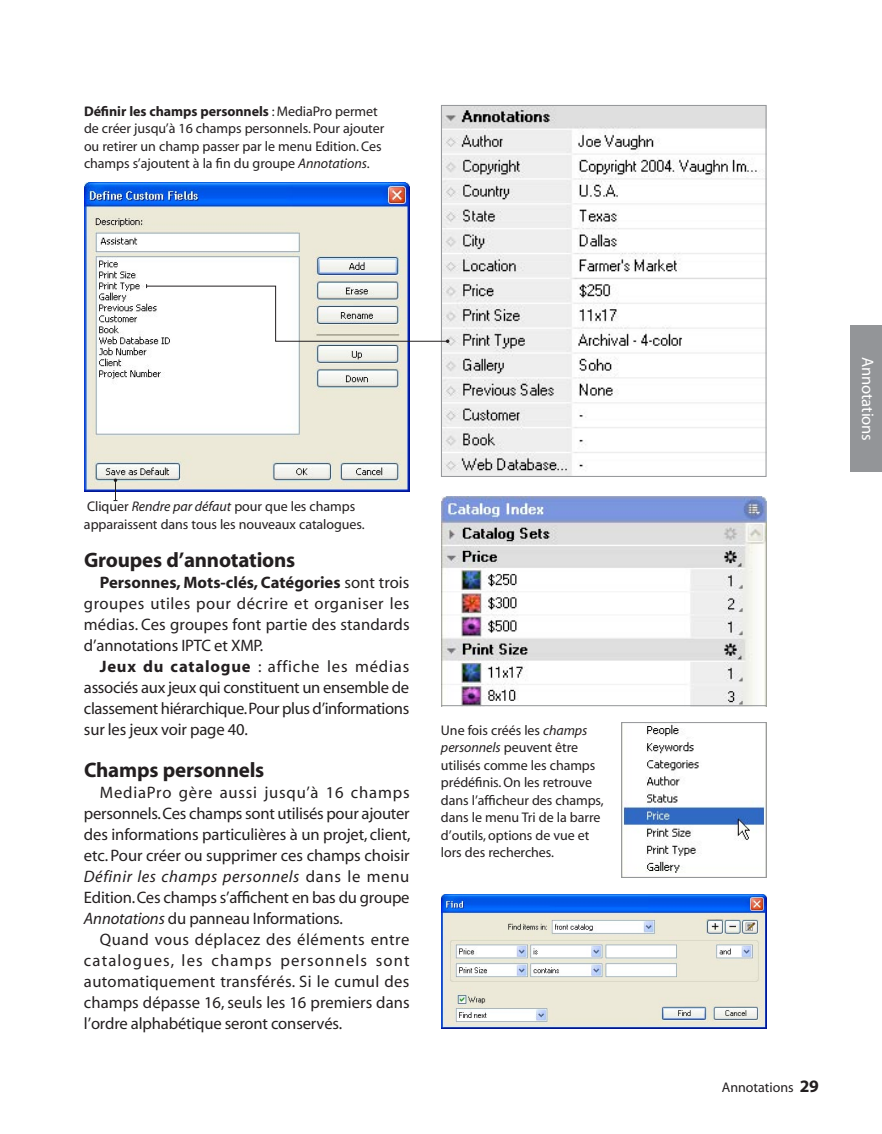
<style>
.page{position:relative;width:882px;height:1134px;background:#fff}
.page>*{position:absolute;margin:0;border:0;box-sizing:border-box;transform-origin:0 0}
.t1{font:700 21px "Myriad";letter-spacing:-.01em;color:#231f20}
.t2{font:16.62px/21px "Myriad";letter-spacing:-.01em;color:#231f20;text-align:justify}
.t3{font:16.62px "Myriad";letter-spacing:-.01em;color:#fff}
.t4{font:14px/17.5px "Myriad";letter-spacing:-.005em;color:#231f20}
.s1{font-weight:700}
.s2{font-style:italic}
.s3{font-weight:700;font-size:17.5px}
</style>
<div class="page">
<div style="left:850px;top:326px;width:32px;height:146px;background:#939598"></div>
<img style="left:84px;top:183px;width:325px;height:308px">
<img style="left:441px;top:894px;width:325px;height:135px">
<img style="left:443px;top:107px;width:321px;height:368px">
<div style="left:441px;top:105px;width:325px;height:372px;border:1px solid #939598"></div>
<img style="left:441px;top:496px;width:325px;height:209px">
<hr style="left:441px;top:705px;width:325px;height:1px;background:#939598">
<svg style="left:146px;top:284px;width:303px;height:59px"></svg>
<img style="left:623px;top:724px;width:141px;height:149px">
<div style="left:621px;top:722px;width:145px;height:156px;border:1px solid #939598"></div>
<svg style="left:114px;top:479px;width:3px;height:22px"></svg>
<p class="t4" style="left:84px;top:103px;width:302px"><span class="s1">Définir les champs personnels</span> : MediaPro permet de créer jusqu’à 16 champs personnels. Pour ajouter ou retirer un champ passer par le menu Edition. Ces champs s’ajoutent à la fin du groupe <span class="s2">Annotations</span>.</p>
<p class="t4" style="left:84px;top:498px;width:282px">Cliquer <span class="s2">Rendre par défaut</span> pour que les champs apparaissent dans tous les nouveaux catalogues.</p>
<p class="t1" style="left:84px;top:549px;width:213px">Groupes d’annotations</p>
<p class="t2" style="left:84px;top:573px;width:327px;text-indent:16px"><span class="s1">Personnes, Mots-clés, Catégories</span> sont trois groupes utiles pour décrire et organiser les médias. Ces groupes font partie des standards d’annotations IPTC et XMP.</p>
<p class="t2" style="left:84px;top:657px;width:327px;text-indent:16px"><span class="s1">Jeux du catalogue</span> : affiche les médias associés aux jeux qui constituent un ensemble de classement hiérarchique. Pour plus d’informations sur les jeux voir page 40.</p>
<p class="t1" style="left:84px;top:759px;width:182px">Champs personnels</p>
<p class="t2" style="left:84px;top:783px;width:328px;text-indent:16px">MediaPro gère aussi jusqu’à 16 champs personnels. Ces champs sont utilisés pour ajouter des informations particulières à un projet, client, etc. Pour créer ou supprimer ces champs choisir <span class="s2">Définir les champs personnels</span> dans le menu Edition. Ces champs s’affichent en bas du groupe <span class="s2">Annotations</span> du panneau Informations.</p>
<p class="t2" style="left:84px;top:930px;width:327px;text-indent:16px">Quand vous déplacez des éléments entre catalogues, les champs personnels sont automatiquement transférés. Si le cumul des champs dépasse 16, seuls les 16 premiers dans l’ordre alphabétique seront conservés.</p>
<p class="t4" style="left:441px;top:722px;width:164px">Une fois créés les <span class="s2">champs personnels</span> peuvent être utilisés comme les champs prédéfinis. On les retrouve dans l’afficheur des champs, dans le menu Tri de la barre d’outils, options de vue et lors des recherches.</p>
<p class="t3" style="left:876px;top:357px;width:85px;rotate:90deg">Annotations</p>
<p class="t4" style="left:722px;top:1079px;width:99px">Annotations <span class="s3">29</span></p>
</div>
